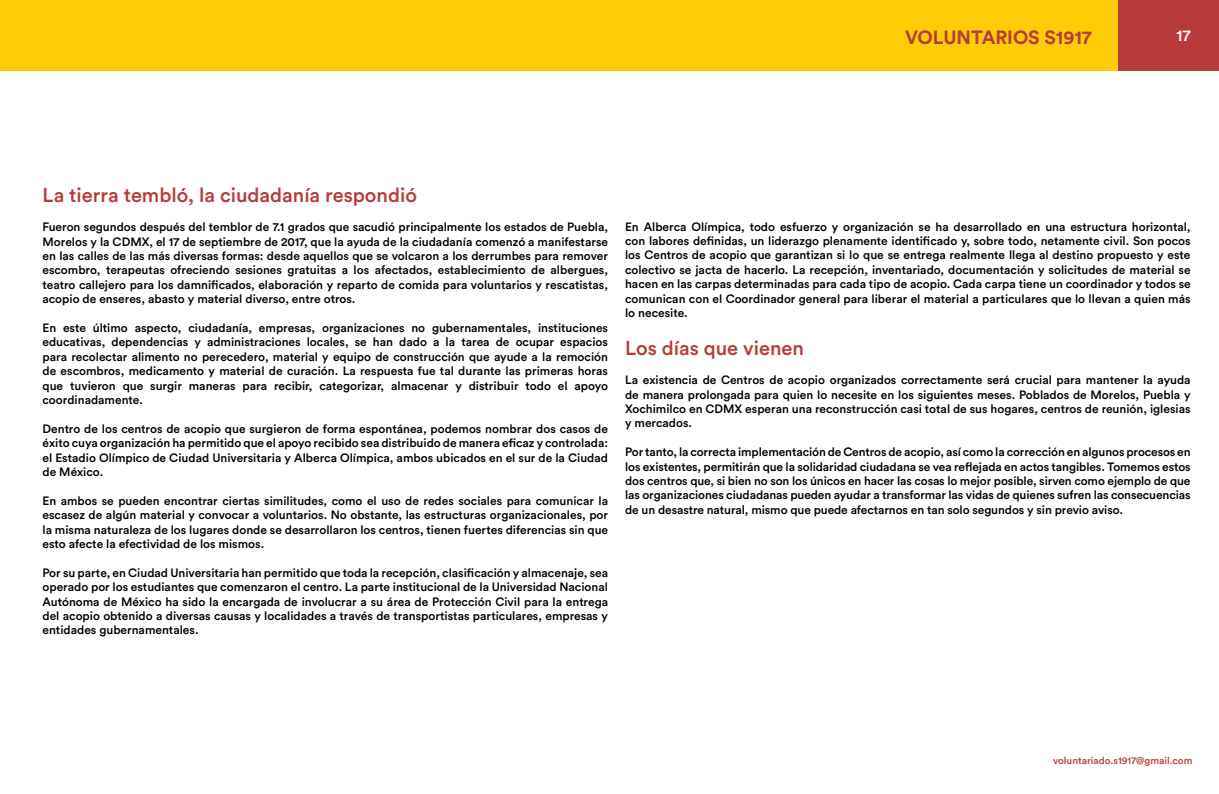
<style>
.page{position:relative;width:1219px;height:794px;background:#fff}
.page>*{position:absolute;margin:0;border:0;box-sizing:border-box;transform-origin:0 0}
.t1{font:500 20px "Circular Std";color:#b73b3b}
.t2{font:700 19px "Circular Std";color:#b73b3b}
.t3{font:500 16px "Circular Std";color:#fff}
.t4{font:500 12px/14.4px "Circular Std";color:#000;text-align:justify}
.t5{font:500 10px "Circular Std";color:#b73b3b}
</style>
<div class="page">
<div style="left:0;top:0;width:1219px;height:71px;background:#ffcb05"></div>
<div style="left:1119px;top:0;width:100px;height:71px;background:#b73b3b"></div>
<h2 class="t2" style="left:905px;top:25px;width:188px">VOLUNTARIOS S1917</h2>
<h3 class="t3" style="left:1176px;top:26px;width:16px">17</h3>
<h1 class="t1" style="left:43px;top:183px;width:376px">La tierra tembló, la ciudadanía respondió</h1>
<p class="t4" style="left:43px;top:219px;width:567px">Fueron segundos después del temblor de 7.1 grados que sacudió principalmente los estados de Puebla, Morelos y la CDMX, el 17 de septiembre de 2017, que la ayuda de la ciudadanía comenzó a manifestarse en las calles de las más diversas formas: desde aquellos que se volcaron a los derrumbes para remover escombro, terapeutas ofreciendo sesiones gratuitas a los afectados, establecimiento de albergues, teatro callejero para los damnificados, elaboración y reparto de comida para voluntarios y rescatistas, acopio de enseres, abasto y material diverso, entre otros.</p>
<p class="t4" style="left:43px;top:320px;width:567px">En este último aspecto, ciudadanía, empresas, organizaciones no gubernamentales, instituciones educativas, dependencias y administraciones locales, se han dado a la tarea de ocupar espacios para recolectar alimento no perecedero, material y equipo de construcción que ayude a la remoción de escombros, medicamento y material de curación. La respuesta fue tal durante las primeras horas que tuvieron que surgir maneras para recibir, categorizar, almacenar y distribuir todo el apoyo coordinadamente.</p>
<p class="t4" style="left:43px;top:421px;width:567px">Dentro de los centros de acopio que surgieron de forma espontánea, podemos nombrar dos casos de éxito cuya organización ha permitido que el apoyo recibido sea distribuido de manera eficaz y controlada: el Estadio Olímpico de Ciudad Universitaria y Alberca Olímpica, ambos ubicados en el sur de la Ciudad de México.</p>
<p class="t4" style="left:43px;top:493px;width:567px">En ambos se pueden encontrar ciertas similitudes, como el uso de redes sociales para comunicar la escasez de algún material y convocar a voluntarios. No obstante, las estructuras organizacionales, por la misma naturaleza de los lugares donde se desarrollaron los centros, tienen fuertes diferencias sin que esto afecte la efectividad de los mismos.</p>
<p class="t4" style="left:43px;top:565px;width:567px">Por su parte, en Ciudad Universitaria han permitido que toda la recepción, clasificación y almacenaje, sea operado por los estudiantes que comenzaron el centro. La parte institucional de la Universidad Nacional Autónoma de México ha sido la encargada de involucrar a su área de Protección Civil para la entrega del acopio obtenido a diversas causas y localidades a través de transportistas particulares, empresas y entidades gubernamentales.</p>
<p class="t4" style="left:625px;top:219px;width:567px">En Alberca Olímpica, todo esfuerzo y organización se ha desarrollado en una estructura horizontal, con labores definidas, un liderazgo plenamente identificado y, sobre todo, netamente civil. Son pocos los Centros de acopio que garantizan si lo que se entrega realmente llega al destino propuesto y este colectivo se jacta de hacerlo. La recepción, inventariado, documentación y solicitudes de material se hacen en las carpas determinadas para cada tipo de acopio. Cada carpa tiene un coordinador y todos se comunican con el Coordinador general para liberar el material a particulares que lo llevan a quien más lo necesite.</p>
<h1 class="t1" style="left:625px;top:336px;width:180px">Los días que vienen</h1>
<p class="t4" style="left:625px;top:372px;width:567px">La existencia de Centros de acopio organizados correctamente será crucial para mantener la ayuda de manera prolongada para quien lo necesite en los siguientes meses. Poblados de Morelos, Puebla y Xochimilco en CDMX esperan una reconstrucción casi total de sus hogares, centros de reunión, iglesias y mercados.</p>
<p class="t4" style="left:625px;top:444px;width:567px">Por tanto, la correcta implementación de Centros de acopio, así como la corrección en algunos procesos en los existentes, permitirán que la solidaridad ciudadana se vea reflejada en actos tangibles. Tomemos estos dos centros que, si bien no son los únicos en hacer las cosas lo mejor posible, sirven como ejemplo de que las organizaciones ciudadanas pueden ayudar a transformar las vidas de quienes sufren las consecuencias de un desastre natural, mismo que puede afectarnos en tan solo segundos y sin previo aviso.</p>
<p class="t5" style="left:1053px;top:754px;width:141px">voluntariado.s1917@gmail.com</p>
</div>
